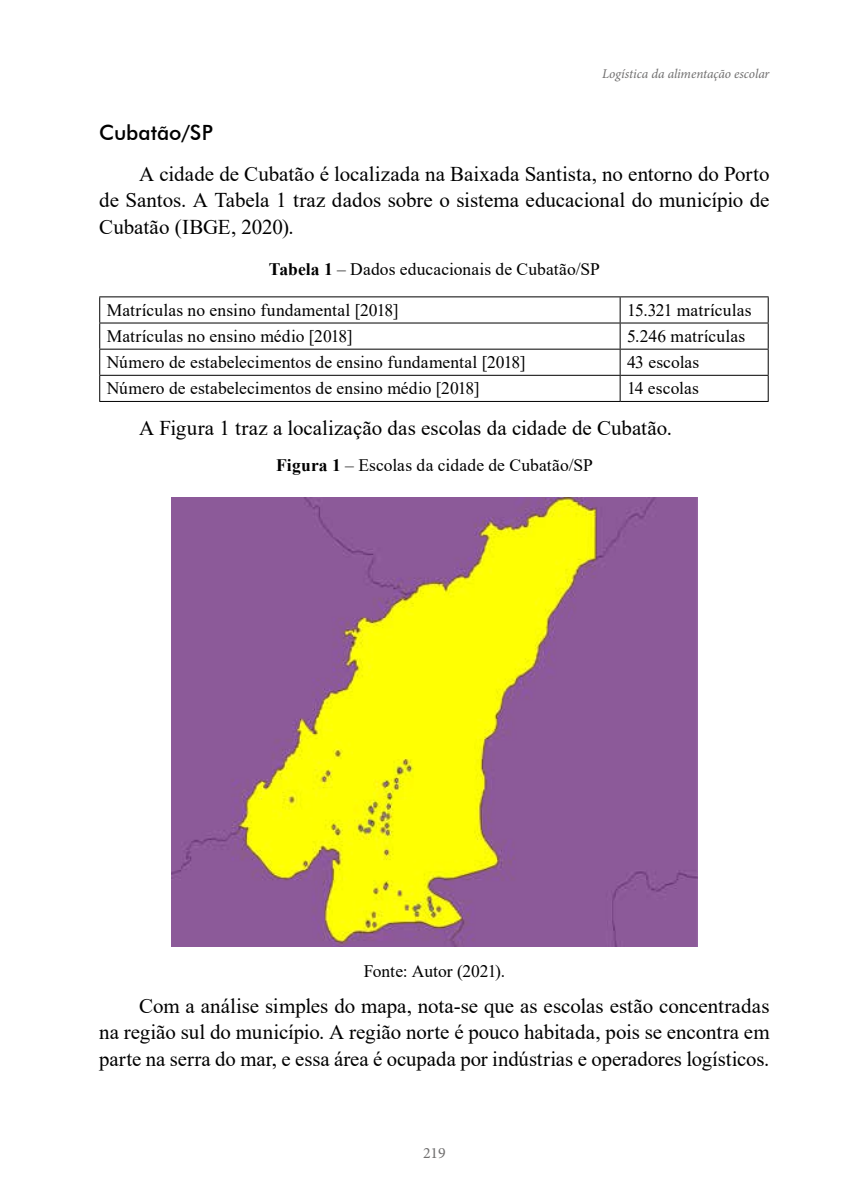
<style>
.page{position:relative;width:844px;height:1191px;background:#fff}
.page>*{position:absolute;margin:0;border:0;box-sizing:border-box;transform-origin:0 0}
.t1{font:21px/26.2px "Times New Roman";letter-spacing:-.005em;color:#000;text-align:justify}
.t2{font:500 21px "Futura BT";letter-spacing:-.005em;color:#000}
.t3{font:17.5px "Times New Roman";letter-spacing:.005em;color:#000}
.t4{font:15.75px "Minion Pro";color:#706f6f}
.t5{font:italic 13.3px "Minion Pro";letter-spacing:-.005em;color:#706f6f}
.s1{font-weight:700}
</style>
<div class="page">
<hr style="left:99px;top:296px;width:521px;height:1px;background:#000">
<hr style="left:620px;top:296px;width:148px;height:1px;background:#000">
<hr style="left:99px;top:322px;width:521px;height:1px;background:#000">
<hr style="left:620px;top:322px;width:148px;height:1px;background:#000">
<hr style="left:99px;top:349px;width:521px;height:1px;background:#000">
<hr style="left:620px;top:349px;width:148px;height:1px;background:#000">
<hr style="left:99px;top:375px;width:521px;height:1px;background:#000">
<svg style="left:99px;top:297px;width:1px;height:104px"></svg>
<hr style="left:620px;top:375px;width:148px;height:1px;background:#000">
<svg style="left:619px;top:297px;width:1px;height:104px"></svg>
<svg style="left:767px;top:297px;width:1px;height:104px"></svg>
<hr style="left:99px;top:401px;width:521px;height:1px;background:#000">
<hr style="left:620px;top:401px;width:148px;height:1px;background:#000">
<img style="left:172px;top:497px;width:525px;height:449px">
<p class="t5" style="left:602px;top:66px;width:169px">Logística da alimentação escolar</p>
<p class="t2" style="left:99px;top:120px;width:115px">Cubatão/SP</p>
<p class="t1" style="left:99px;top:160px;width:671px;text-indent:40px">A cidade de Cubatão é localizada na Baixada Santista, no entorno do Porto de Santos. A Tabela 1 traz dados sobre o sistema educacional do município de Cubatão (IBGE, 2020).</p>
<p class="t3" style="left:269px;top:256px;width:332px"><span class="s1">Tabela 1</span> – Dados educacionais de Cubatão/SP</p>
<p class="t3" style="left:107px;top:298px;width:293px">Matrículas no ensino fundamental [2018]</p>
<p class="t3" style="left:627px;top:298px;width:126px">15.321 matrículas</p>
<p class="t3" style="left:107px;top:324px;width:247px">Matrículas no ensino médio [2018]</p>
<p class="t3" style="left:627px;top:324px;width:120px">5.246 matrículas</p>
<p class="t3" style="left:107px;top:350px;width:420px">Número de estabelecimentos de ensino fundamental [2018]</p>
<p class="t3" style="left:627px;top:350px;width:74px">43 escolas</p>
<p class="t3" style="left:107px;top:376px;width:374px">Número de estabelecimentos de ensino médio [2018]</p>
<p class="t3" style="left:627px;top:376px;width:73px">14 escolas</p>
<p class="t1" style="left:139px;top:414px;width:534px">A Figura 1 traz a localização das escolas da cidade de Cubatão.</p>
<p class="t3" style="left:276px;top:453px;width:318px"><span class="s1">Figura 1</span> – Escolas da cidade de Cubatão/SP</p>
<p class="t3" style="left:363px;top:958px;width:143px">Fonte: Autor (2021).</p>
<p class="t1" style="left:99px;top:992px;width:671px;text-indent:40px">Com a análise simples do mapa, nota-se que as escolas estão concentradas na região sul do município. A região norte é pouco habitada, pois se encontra em parte na serra do mar, e essa área é ocupada por indústrias e operadores logísticos.</p>
<p class="t4" style="left:423px;top:1142px;width:24px">219</p>
</div>
